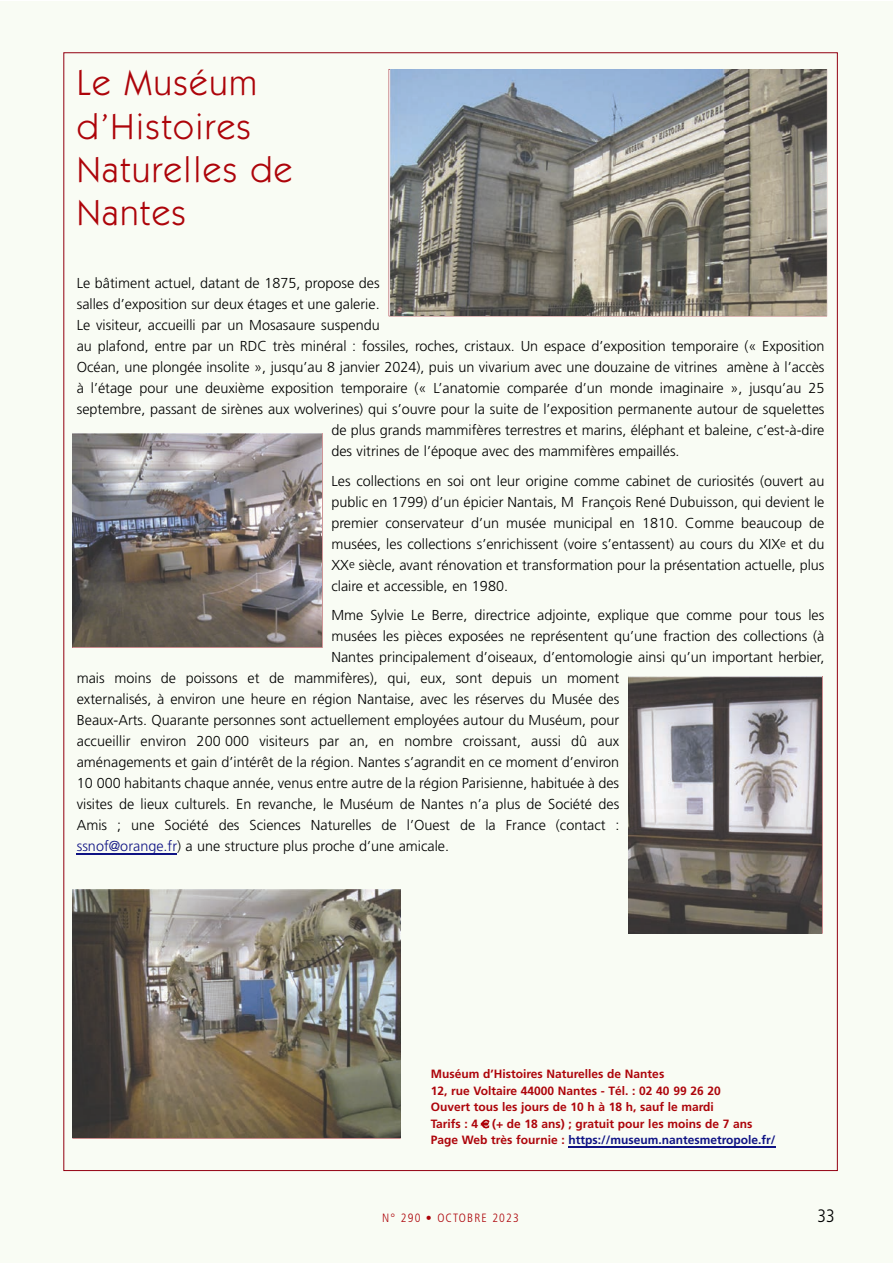
<style>
.page{position:relative;width:893px;height:1263px;background:#fff}
.page>*{position:absolute;margin:0;border:0;box-sizing:border-box;transform-origin:0 0}
.t1{font:36px/43.2px "Itc Kabel";letter-spacing:.05em;color:#ad040a}
.t2{font:300 condensed 18px "Frutiger";color:#000}
.t3{font:300 14.4px/21px "Frutiger";color:#000;text-align:justify}
.t4{font:700 12px/16.5px "Frutiger";color:#ad040a}
.t5{font:300 condensed 12px "Frutiger";letter-spacing:.095em;color:#ad040a}
.s1{font-size:11.55px}
.s2{color:#0f1384}
</style>
<div class="page">
<div style="left:0;top:2px;width:893px;height:1261px;background:#f9fcf4"></div>
<hr style="left:77px;top:853px;width:100px;height:1px;background:#0f1384">
<hr style="left:568px;top:1146px;width:207px;height:1px;background:#0f1384">
<img style="left:390px;top:69px;width:436px;height:247px">
<img style="left:826px;top:69px;width:1px;height:50px">
<img style="left:778px;top:118px;width:48px;height:198px">
<img style="left:73px;top:434px;width:249px;height:213px">
<img style="left:322px;top:434px;width:1px;height:213px">
<img style="left:629px;top:677px;width:192px;height:256px">
<img style="left:629px;top:933px;width:192px;height:1px">
<img style="left:73px;top:890px;width:327px;height:248px">
<img style="left:400px;top:890px;width:1px;height:248px">
<svg style="left:481px;top:1120px;width:8px;height:8px"></svg>
<h1 class="t1" style="left:77px;top:64px;width:217px">Le Muséum d’Histoires<br>Naturelles de<br>Nantes</h1>
<p class="t3" style="left:77px;top:274px;width:304px">Le bâtiment actuel, datant de 1875, propose des</p>
<p class="t3" style="left:77px;top:295px;width:304px">salles d’exposition sur deux étages et une galerie.</p>
<p class="t3" style="left:77px;top:316px;width:304px">Le visiteur, accueilli par un Mosasaure suspendu</p>
<p class="t3" style="left:77px;top:337px;width:749px">au plafond, entre par un RDC très minéral : fossiles, roches, cristaux. Un espace d’exposition temporaire (« Exposition</p>
<p class="t3" style="left:77px;top:358px;width:749px">Océan, une plongée insolite », jusqu’au 8 janvier 2024), puis un vivarium avec une douzaine de vitrines amène à l’accès</p>
<p class="t3" style="left:77px;top:379px;width:749px">à l’étage pour une deuxième exposition temporaire (« L’anatomie comparée d’un monde imaginaire », jusqu’au 25</p>
<p class="t3" style="left:77px;top:400px;width:749px">septembre, passant de sirènes aux wolverines) qui s’ouvre pour la suite de l’exposition permanente autour de squelettes</p>
<p class="t3" style="left:331px;top:421px;width:494px">de plus grands mammifères terrestres et marins, éléphant et baleine, c’est-à-dire</p>
<p class="t3" style="left:331px;top:442px;width:350px">des vitrines de l’époque avec des mammifères empaillés.</p>
<p class="t3" style="left:331px;top:471px;width:495px">Les collections en soi ont leur origine comme cabinet de curiosités (ouvert au public en 1799) d’un épicier Nantais, M François René Dubuisson, qui devient le premier conservateur d’un musée municipal en 1810. Comme beaucoup de musées, les collections s’enrichissent (voire s’entassent) au cours du XIX<span class="s1">e</span> et du XX<span class="s1">e</span> siècle, avant rénovation et transformation pour la présentation actuelle, plus claire et accessible, en 1980.</p>
<p class="t3" style="left:331px;top:606px;width:494px">Mme Sylvie Le Berre, directrice adjointe, explique que comme pour tous les</p>
<p class="t3" style="left:331px;top:627px;width:494px">musées les pièces exposées ne représentent qu’une fraction des collections (à</p>
<p class="t3" style="left:331px;top:648px;width:494px">Nantes principalement d’oiseaux, d’entomologie ainsi qu’un important herbier,</p>
<p class="t3" style="left:77px;top:669px;width:544px">mais moins de poissons et de mammifères), qui, eux, sont depuis un moment</p>
<p class="t3" style="left:77px;top:690px;width:544px">externalisés, à environ une heure en région Nantaise, avec les réserves du Musée des</p>
<p class="t3" style="left:77px;top:711px;width:544px">Beaux-Arts. Quarante personnes sont actuellement employées autour du Muséum, pour</p>
<p class="t3" style="left:77px;top:732px;width:544px">accueillir environ 200 000 visiteurs par an, en nombre croissant, aussi dû aux</p>
<p class="t3" style="left:77px;top:753px;width:544px">aménagements et gain d’intérêt de la région. Nantes s’agrandit en ce moment d’environ</p>
<p class="t3" style="left:77px;top:774px;width:544px">10 000 habitants chaque année, venus entre autre de la région Parisienne, habituée à des</p>
<p class="t3" style="left:77px;top:795px;width:544px">visites de lieux culturels. En revanche, le Muséum de Nantes n’a plus de Société des</p>
<p class="t3" style="left:77px;top:816px;width:544px">Amis ; une Société des Sciences Naturelles de l’Ouest de la France (contact :</p>
<p class="t3" style="left:77px;top:837px;width:374px"><span class="s2">ssnof@orange.fr</span>) a une structure plus proche d’une amicale.</p>
<p class="t4" style="left:431px;top:1067px;width:346px">Muséum d’Histoires Naturelles de Nantes<br>12, rue Voltaire 44000 Nantes - Tél. : 02 40 99 26 20<br>Ouvert tous les jours de 10 h à 18 h, sauf le mardi<br>Tarifs : 4 (+ de 18 ans) ; gratuit pour les moins de 7 ans Page Web très fournie : <span class="s2">https://museum.nantesmetropole.fr/</span></p>
<p class="t5" style="left:382px;top:1213px;width:138px">N° 290 • OCTOBRE 2023</p>
<p class="t2" style="left:817px;top:1208px;width:19px">33</p>
</div>
